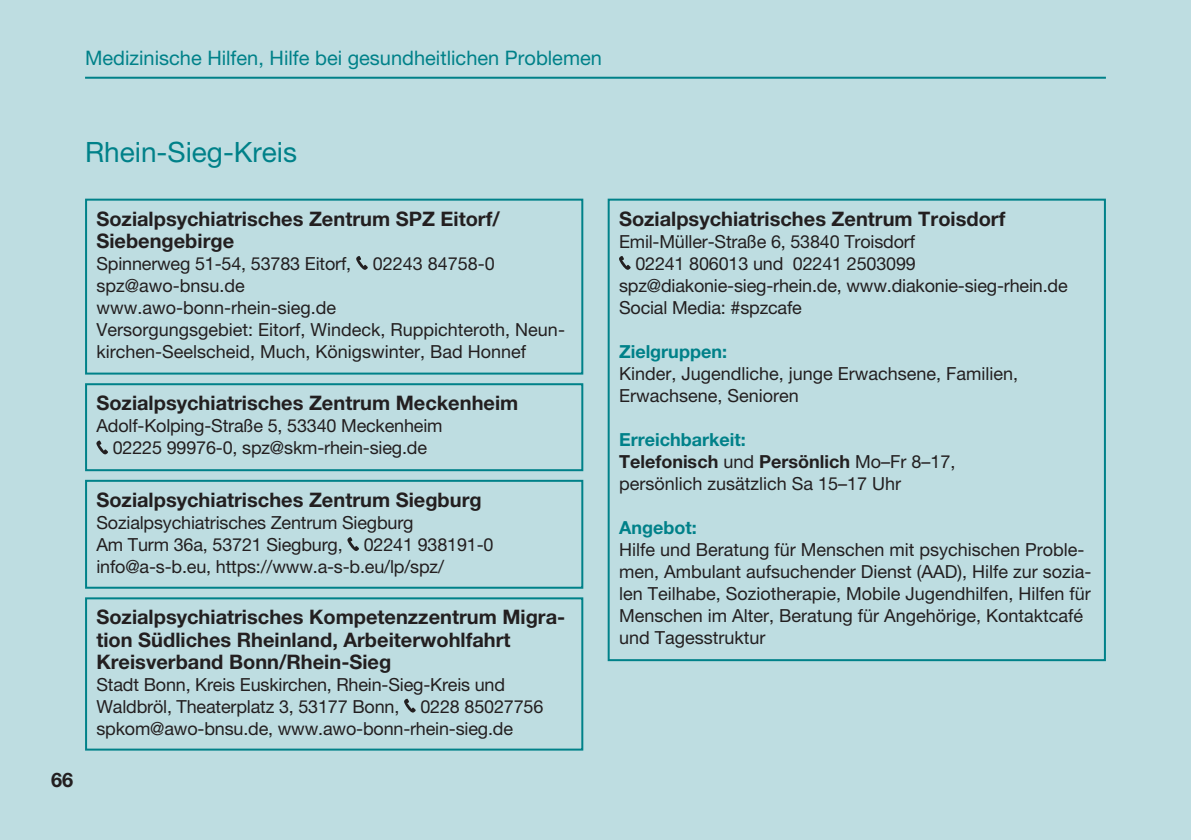
<style>
.page{position:relative;width:1191px;height:840px;background:#fff}
.page>*{position:absolute;margin:0;border:0;box-sizing:border-box;transform-origin:0 0}
.t1{font:28px "Helvetica Neue LT Pro";color:#008189}
.t2{font:700 20px/22px "Helvetica Neue LT Pro";color:#231f20}
.t3{font:20px "Helvetica Neue LT Pro";color:#008189}
.t4{font:18px/22px "Helvetica Neue LT Pro";color:#231f20}
.t5{font:700 18px "Helvetica Neue LT Pro";color:#008189}
.s1{font-weight:700;color:#008189}
.s2{font-weight:700}
</style>
<div class="page">
<div style="left:0;top:0;width:1191px;height:839px;background:#bedde1"></div>
<hr style="left:85px;top:77px;width:1021px;height:2px;background:#008189">
<svg style="left:619px;top:256px;width:11px;height:14px"></svg>
<svg style="left:356px;top:256px;width:12px;height:14px"></svg>
<div style="left:85px;top:198px;width:498px;height:176px;border:2px solid #008189"></div>
<svg style="left:347px;top:537px;width:12px;height:14px"></svg>
<div style="left:85px;top:479px;width:498px;height:109px;border:2px solid #008189"></div>
<svg style="left:404px;top:698px;width:12px;height:14px"></svg>
<div style="left:85px;top:597px;width:498px;height:153px;border:2px solid #008189"></div>
<div style="left:607px;top:198px;width:499px;height:462px;border:2px solid #008189"></div>
<svg style="left:96px;top:440px;width:12px;height:14px"></svg>
<div style="left:85px;top:383px;width:498px;height:88px;border:2px solid #008189"></div>
<p class="t3" style="left:85px;top:46px;width:518px">Medizinische Hilfen, Hilfe bei gesundheitlichen Problemen</p>
<h1 class="t1" style="left:85px;top:135px;width:214px">Rhein-Sieg-Kreis</h1>
<p class="t2" style="left:51px;top:768px;width:24px">66</p>
<p class="t2" style="left:96px;top:207px;width:405px">Sozialpsychiatrisches Zentrum SPZ Eitorf/<br>Siebengebirge</p>
<p class="t4" style="left:96px;top:252px;width:470px">Spinnerweg 51-54, 53783 Eitorf, 02243 84758-0 spz@awo-bnsu.de<br>www.awo-bonn-rhein-sieg.de<br>Versorgungsgebiet: Eitorf, Windeck, Ruppichteroth, Neun&shy;kirchen-Seelscheid, Much, Königswinter, Bad Honnef</p>
<p class="t2" style="left:96px;top:391px;width:423px">Sozialpsychiatrisches Zentrum Meckenheim</p>
<p class="t4" style="left:96px;top:414px;width:348px;text-align:center">Adolf-Kolping-Straße 5, 53340 Meckenheim<br>02225 99976-0, spz@skm-rhein-sieg.de</p>
<p class="t2" style="left:96px;top:488px;width:387px">Sozialpsychiatrisches Zentrum Siegburg</p>
<p class="t4" style="left:96px;top:511px;width:398px">Sozialpsychiatrisches Zentrum Siegburg<br>Am Turm 36a, 53721 Siegburg, 02241 938191-0 info@a-s-b.eu, https://www.a-s-b.eu/lp/spz/</p>
<p class="t2" style="left:96px;top:605px;width:470px">Sozialpsychiatrisches Kompetenzzentrum Migra&shy;tion Südliches Rheinland, Arbeiterwohlfahrt<br>Kreisverband Bonn/Rhein-Sieg</p>
<p class="t4" style="left:96px;top:672px;width:448px">Stadt Bonn, Kreis Euskirchen, Rhein-Sieg-Kreis und<br>Waldbröl, Theaterplatz 3, 53177 Bonn, 0228 85027756 spkom@awo-bnsu.de, www.awo-bonn-rhein-sieg.de</p>
<p class="t2" style="left:619px;top:207px;width:388px">Sozialpsychiatrisches Zentrum Troisdorf</p>
<p class="t4" style="left:619px;top:230px;width:297px">Emil-Müller-Straße 6, 53840 Troisdorf</p>
<p class="t4" style="left:635px;top:252px;width:282px">02241 806013 und 02241 2503099</p>
<p class="t4" style="left:619px;top:274px;width:450px">spz@diakonie-sieg-rhein.de, www.diakonie-sieg-rhein.de</p>
<p class="t4" style="left:619px;top:296px;width:184px">Social Media: #spzcafe</p>
<p class="t5" style="left:619px;top:340px;width:109px">Zielgruppen:</p>
<p class="t4" style="left:619px;top:362px;width:401px">Kinder, Jugendliche, junge Erwachsene, Familien,<br>Erwachsene, Senioren</p>
<p class="t4" style="left:619px;top:428px;width:338px"><span class="s1">Erreichbarkeit:<br></span><span class="s2">Telefonisch</span> und <span class="s2">Persönlich</span> Mo–Fr 8–17, persönlich zusätzlich Sa 15–17 Uhr</p>
<p class="t5" style="left:619px;top:516px;width:79px">Angebot:</p>
<p class="t4" style="left:619px;top:538px;width:474px">Hilfe und Beratung für Menschen mit psychischen Proble&shy;men, Ambulant aufsuchender Dienst (AAD), Hilfe zur sozia&shy;len Teilhabe, Soziotherapie, Mobile Jugendhilfen, Hilfen für Menschen im Alter, Beratung für Angehörige, Kontaktcafé und Tagesstruktur</p>
</div>
